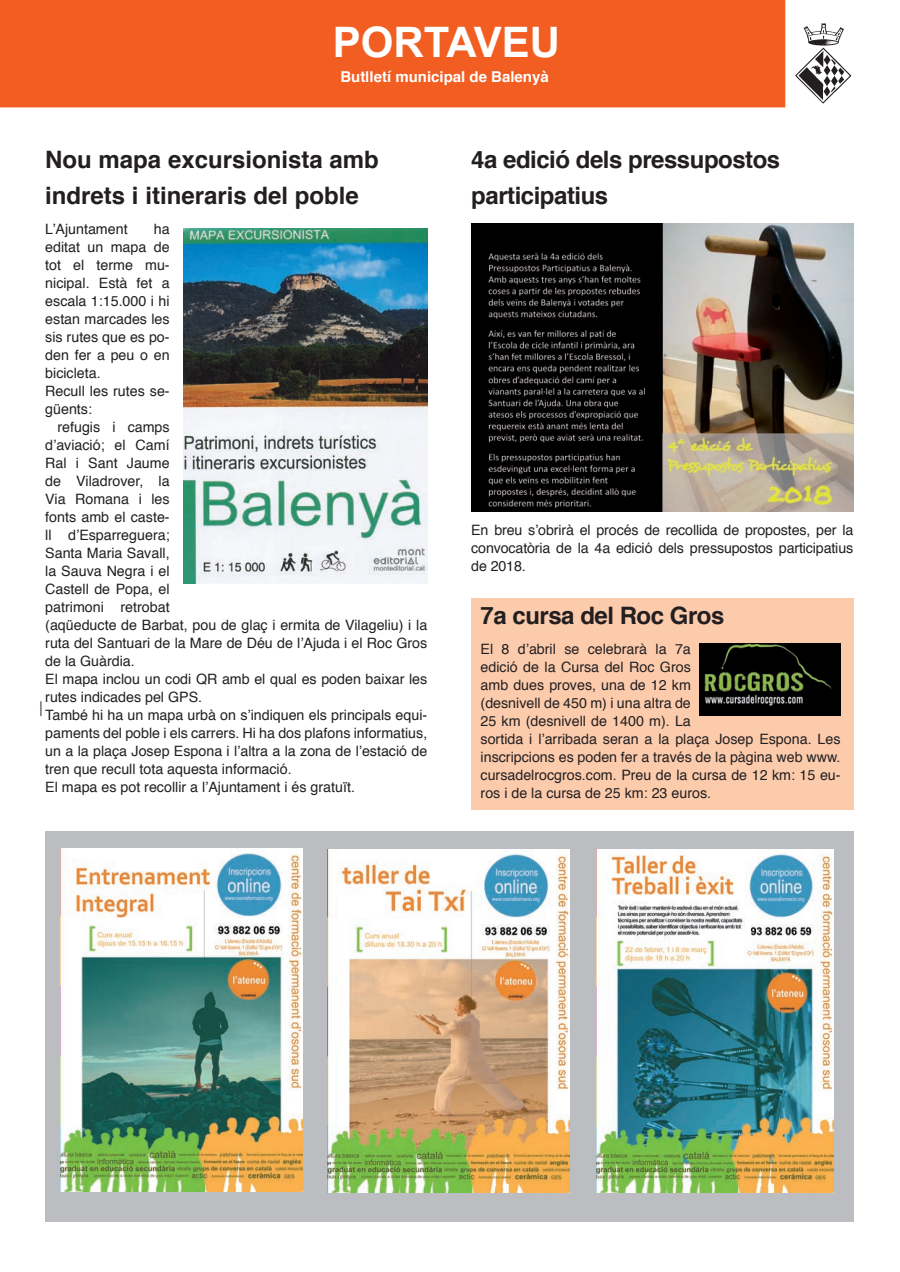
<style>
.page{position:relative;width:900px;height:1272px;background:#fff}
.page>*{position:absolute;margin:0;border:0;box-sizing:border-box;transform-origin:0 0}
.t1{font:700 42px "Arial";color:#fff}
.t2{font:700 24px "Helvetica";letter-spacing:-.02em;color:#231f20}
.t3{font:700 24px "Helvetica";color:#231f20}
.t4{font:18px "Minion Pro";color:#231f20}
.t5{font:700 15px "Helvetica";color:#fff}
.t6{font:14.25px/18px "Helvetica";color:#231f20}
</style>
<div class="page">
<div style="left:471px;top:598px;width:382px;height:211px;background:#fccbac"></div>
<div style="left:0;top:0;width:785px;height:107px;background:#f25e21"></div>
<img style="left:785px;top:24px;width:67px;height:80px">
<img style="left:184px;top:228px;width:243px;height:355px">
<img style="left:471px;top:224px;width:382px;height:287px">
<div style="left:45px;top:831px;width:808px;height:390px;background:#bcbdc0"></div>
<img style="left:699px;top:643px;width:141px;height:72px">
<img style="left:328px;top:849px;width:242px;height:343px">
<img style="left:60px;top:849px;width:243px;height:342px">
<img style="left:597px;top:849px;width:236px;height:344px">
<p class="t1" style="left:333px;top:14px;width:229px">PORTAVEU</p>
<p class="t5" style="left:340px;top:64px;width:210px">Butlletí municipal de Balenyà</p>
<p class="t3" style="left:45px;top:140px;width:335px">Nou mapa excursionista amb</p>
<p class="t3" style="left:45px;top:176px;width:315px">indrets i itineraris del poble</p>
<p class="t6" style="left:45px;top:220px;width:126px;text-align:justify;text-indent:109px">ha editat un mapa de tot el terme mu&shy;nicipal. Està fet a escala 1:15.000 i hi estan marcades les sis rutes que es po&shy;den fer a peu o en bicicleta.</p>
<p class="t6" style="left:45px;top:382px;width:126px">Recull les rutes se&shy;güents:</p>
<p class="t6" style="left:45px;top:418px;width:383px;text-indent:12px">refugis i camps<br>d’aviació; el Camí<br>Ral i Sant Jaume<br>de Viladrover, la<br>Via Romana i les<br>fonts amb el caste-<br>ll d’Esparreguera;<br>Santa Maria Savall,<br>la Sauva Negra i el<br>Castell de Popa, el<br>patrimoni retrobat<br>(aqüeducte de Barbat, pou de glaç i ermita de Vilageliu) i la ruta del Santuari de la Mare de Déu de l’Ajuda i el Roc Gros de la Guàrdia.</p>
<p class="t6" style="left:45px;top:670px;width:383px">El mapa inclou un codi QR amb el qual es poden baixar les rutes indicades pel GPS.</p>
<p class="t6" style="left:45px;top:706px;width:383px;text-align:justify">També hi ha un mapa urbà on s’indiquen els principals equi&shy;paments del poble i els carrers. Hi ha dos plafons informatius, un a la plaça Josep Espona i l’altra a la zona de l’estació de tren que recull tota aquesta informació.</p>
<p class="t6" style="left:45px;top:778px;width:311px">El mapa es pot recollir a l’Ajuntament i és gratuït.</p>
<p class="t6" style="left:45px;top:220px;width:84px">L’Ajuntament</p>
<p class="t4" style="left:27px;top:717px;width:18px;rotate:-90deg">—</p>
<p class="t2" style="left:471px;top:140px;width:310px">4a edició dels pressupostos</p>
<p class="t2" style="left:471px;top:176px;width:138px">participatius</p>
<p class="t6" style="left:471px;top:521px;width:383px;text-align:justify">En breu s’obrirà el procés de recollida de propostes, per la convocatòria de la 4a edició dels pressupostos participatius de 2018.</p>
<p class="t2" style="left:480px;top:596px;width:245px">7a cursa del Roc Gros</p>
<p class="t6" style="left:480px;top:640px;width:361px">El 8 d’abril se celebrarà la 7a<br>edició de la Cursa del Roc Gros<br>amb dues proves, una de 12 km<br>(desnivell de 450 m) i una altra de<br>25 km (desnivell de 1400 m). La<br>sortida i l’arribada seran a la plaça Josep Espona. Les inscripcions es poden fer a través de la pàgina web www. cursadelrocgros.com. Preu de la cursa de 12 km: 15 eu&shy;ros i de la cursa de 25 km: 23 euros.</p>
</div>
